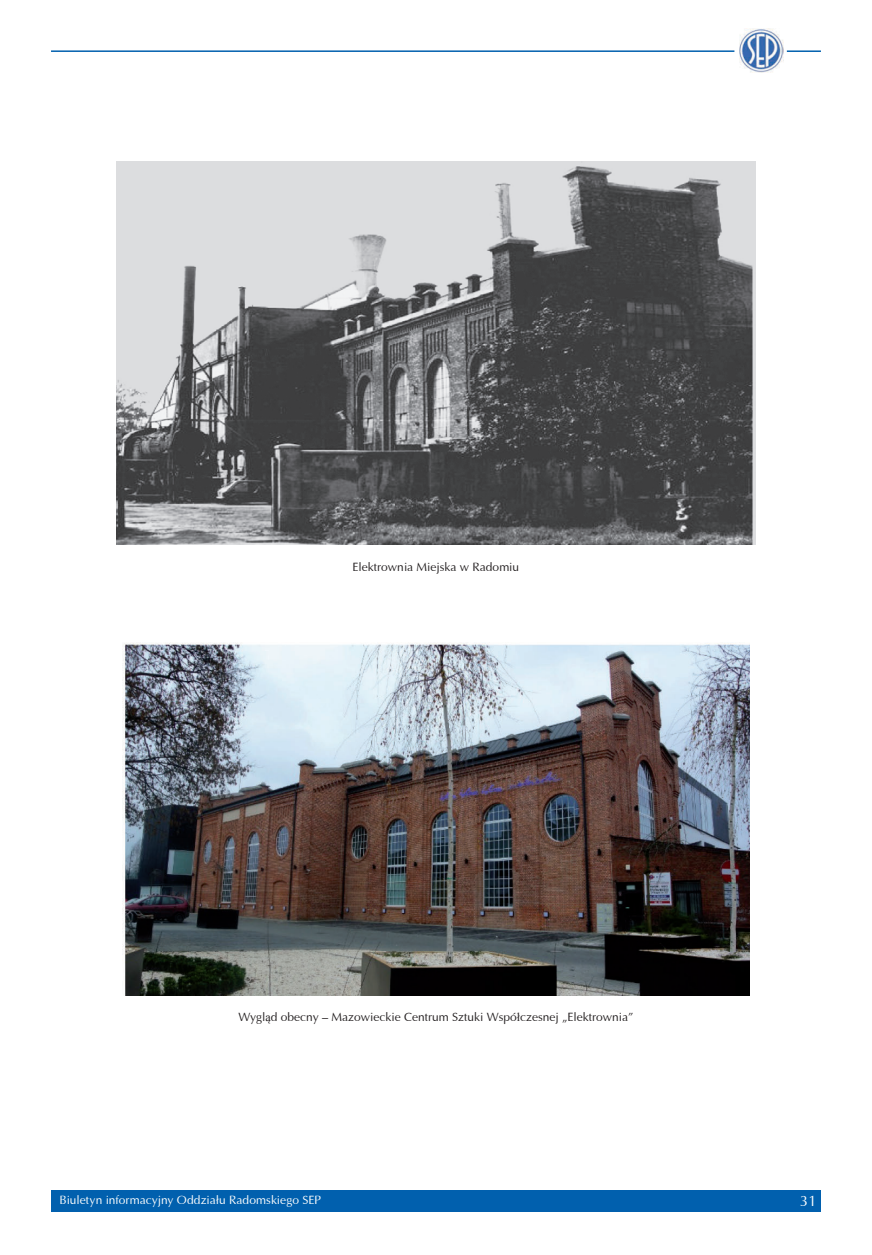
<style>
.page{position:relative;width:872px;height:1255px;background:#fff}
.page>*{position:absolute;margin:0;border:0;box-sizing:border-box;transform-origin:0 0}
.t1{font:15px "Ottawa";color:#fff}
.t2{font:12px "Ottawa";color:#231f20}
.t3{font:12px "Ottawa";color:#fff}
.s1{font-family:"Times New Roman"}
</style>
<div class="page">
<div style="left:51px;top:1190px;width:770px;height:21px;background:#0160ae"></div>
<hr style="left:787px;top:50px;width:34px;height:2px;background:#0160ae">
<img style="left:739px;top:28px;width:44px;height:44px">
<hr style="left:51px;top:50px;width:683px;height:2px;background:#0160ae">
<img style="left:116px;top:161px;width:639px;height:383px">
<img style="left:122px;top:642px;width:628px;height:352px">
<p class="t2" style="left:353px;top:560px;width:168px">Elektrownia Miejska w Radomiu</p>
<p class="t2" style="left:238px;top:1010px;width:396px">Wygl<span class="s1">ą</span>d obecny – Mazowieckie Centrum Sztuki Wspó<span class="s1">ł</span>czesnej „Elektrownia”</p>
<p class="t3" style="left:60px;top:1192px;width:263px">Biuletyn informacyjny Oddziału Radomskiego SEP</p>
<p class="t1" style="left:800px;top:1191px;width:18px">31</p>
</div>
